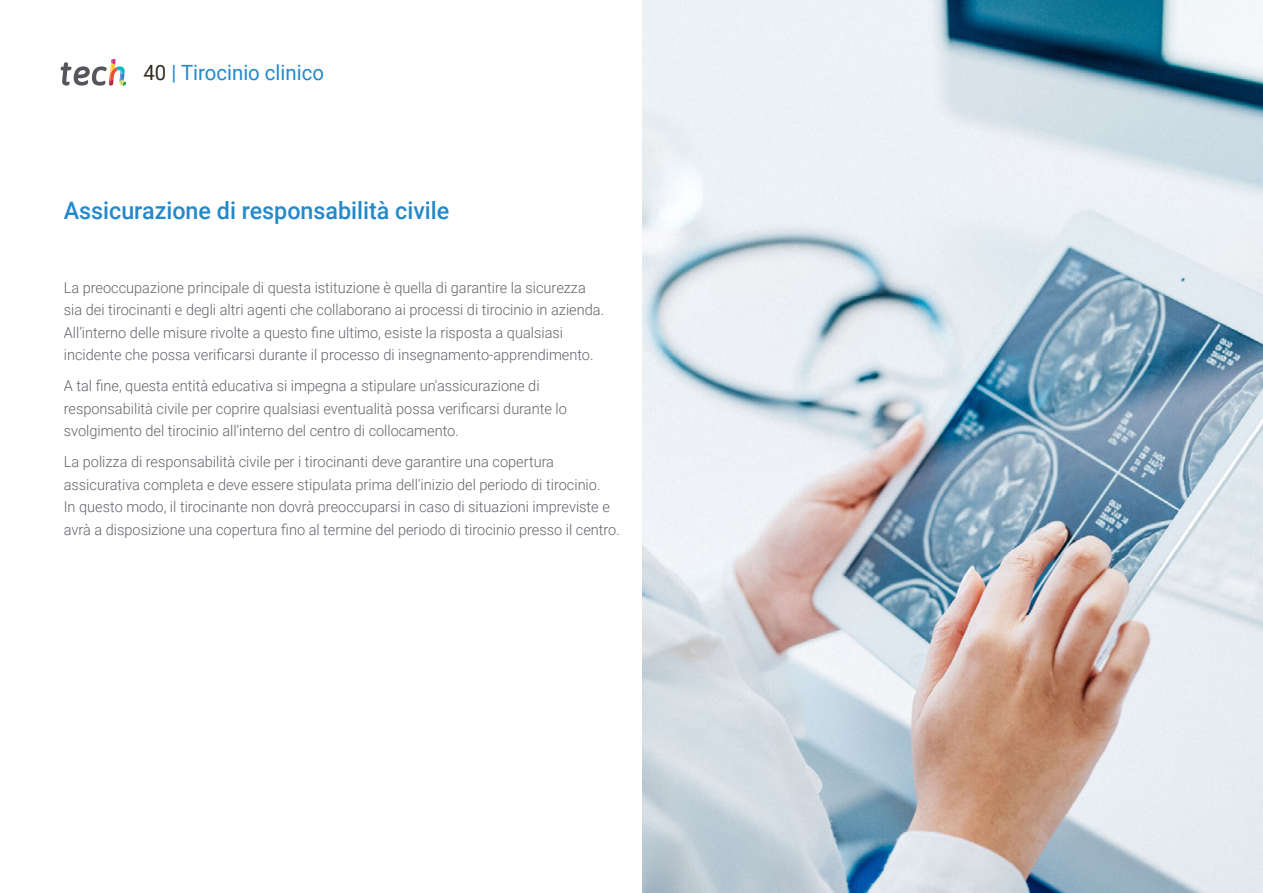
<style>
.page{position:relative;width:1263px;height:893px;background:#fff}
.page>*{position:absolute;margin:0;border:0;box-sizing:border-box;transform-origin:0 0}
.t1{font:500 24px "Roboto";color:#2488c9}
.t2{font:21px "Roboto";color:#2488c9}
.t3{font:300 15px/22.5px "Roboto";color:#61646a}
.s1{color:#312e20}
</style>
<div class="page">
<svg style="left:61px;top:59px;width:65px;height:27px"></svg>
<img style="left:642px;top:0;width:621px;height:893px">
<h2 class="t2" style="left:144px;top:57px;width:182px"><span class="s1">40</span> | Tirocinio clinico</h2>
<h1 class="t1" style="left:64px;top:194px;width:387px">Assicurazione di responsabilità civile</h1>
<p class="t3" style="left:64px;top:275px;width:542px">La preoccupazione principale di questa istituzione è quella di garantire la sicurezza sia dei tirocinanti e degli altri agenti che collaborano ai processi di tirocinio in azienda.<br>All’interno delle misure rivolte a questo fine ultimo, esiste la risposta a qualsiasi incidente che possa verificarsi durante il processo di insegnamento-apprendimento.</p>
<p class="t3" style="left:64px;top:374px;width:505px">A tal fine, questa entità educativa si impegna a stipulare un'assicurazione di responsabilità civile per coprire qualsiasi eventualità possa verificarsi durante lo svolgimento del tirocinio all’interno del centro di collocamento.</p>
<p class="t3" style="left:64px;top:450px;width:558px">La polizza di responsabilità civile per i tirocinanti deve garantire una copertura assicurativa completa e deve essere stipulata prima dell'inizio del periodo di tirocinio.<br>In questo modo, il tirocinante non dovrà preoccuparsi in caso di situazioni impreviste e avrà a disposizione una copertura fino al termine del periodo di tirocinio presso il centro.</p>
</div>
